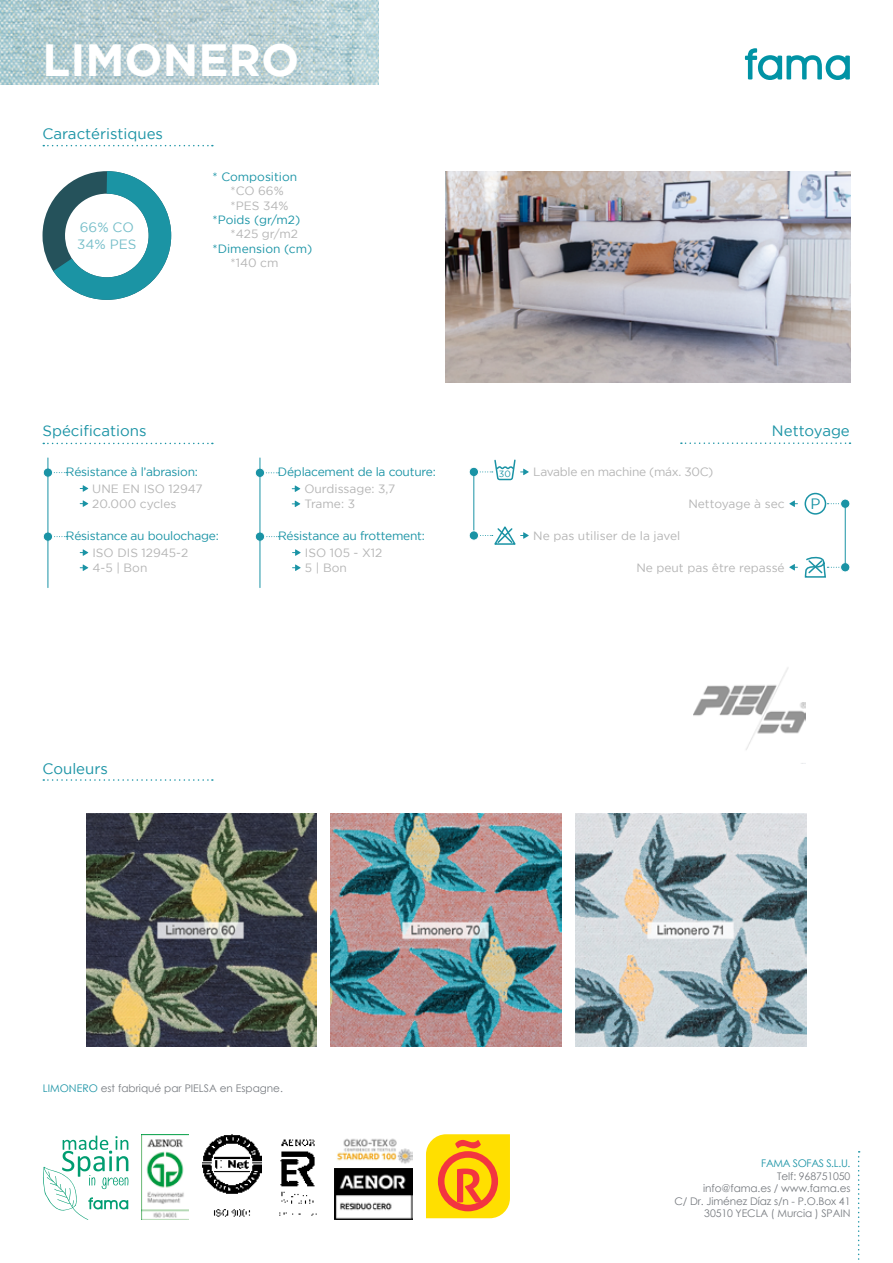
<style>
.page{position:relative;width:893px;height:1263px;background:#fff}
.page>*{position:absolute;margin:0;border:0;box-sizing:border-box;transform-origin:0 0}
.t1{font:700 45px "Gotham";color:#fff}
.t2{font:15px "Gotham";color:#1a93a5}
.t3{font:13.5px/16.2px "Gotham";color:#1a93a5}
.t4{font:12px/14.4px "Gotham";color:#b5b5b5}
.t5{font:12px "Gotham";letter-spacing:-.02em;color:#1a93a5}
.t6{font:12px "Gotham";color:#1a94a6}
.t7{font:12px "Gotham";letter-spacing:-.025em;color:#b5b5b5}
.t8{font:10.5px/12.6px "Century Gothic";letter-spacing:-.01em;color:#787c81;text-align:right}
.t9{font:10.5px "Century Gothic";letter-spacing:-.03em;color:#1a93a5}
.t10{font:9px "Gotham";color:#1a93a5}
.s1{color:#1a93a5}
</style>
<div class="page">
<svg style="left:745px;top:48px;width:105px;height:32px"></svg>
<svg style="left:43px;top:443px;width:170px;height:1px"></svg>
<svg style="left:43px;top:779px;width:170px;height:2px"></svg>
<svg style="left:681px;top:442px;width:169px;height:2px"></svg>
<svg style="left:43px;top:145px;width:170px;height:1px"></svg>
<svg style="left:53px;top:472px;width:14px;height:1px"></svg>
<div style="left:43px;top:468px;width:10px;height:9px;background:#1a93a5;border-radius:50%"></div>
<div style="left:43px;top:468px;width:10px;height:10px;border:1px solid #fff;border-radius:50%"></div>
<svg style="left:80px;top:485px;width:8px;height:7px"></svg>
<svg style="left:80px;top:500px;width:8px;height:7px"></svg>
<div style="left:43px;top:532px;width:10px;height:9px;background:#1a93a5;border-radius:50%"></div>
<div style="left:43px;top:532px;width:10px;height:10px;border:1px solid #fff;border-radius:50%"></div>
<svg style="left:80px;top:549px;width:8px;height:7px"></svg>
<svg style="left:80px;top:564px;width:8px;height:7px"></svg>
<div style="left:255px;top:532px;width:10px;height:9px;background:#1a93a5;border-radius:50%"></div>
<div style="left:255px;top:532px;width:10px;height:10px;border:1px solid #fff;border-radius:50%"></div>
<svg style="left:292px;top:549px;width:9px;height:7px"></svg>
<svg style="left:292px;top:564px;width:9px;height:7px"></svg>
<svg style="left:265px;top:472px;width:14px;height:1px"></svg>
<div style="left:255px;top:468px;width:10px;height:9px;background:#1a93a5;border-radius:50%"></div>
<div style="left:255px;top:468px;width:10px;height:10px;border:1px solid #fff;border-radius:50%"></div>
<svg style="left:292px;top:485px;width:8px;height:7px"></svg>
<svg style="left:292px;top:500px;width:8px;height:7px"></svg>
<div style="left:469px;top:467px;width:9px;height:10px;background:#1a93a5;border-radius:50%"></div>
<div style="left:469px;top:467px;width:10px;height:10px;border:1px solid #fff;border-radius:50%"></div>
<img style="left:279px;top:1139px;width:38px;height:77px">
<img style="left:203px;top:1134px;width:59px;height:83px">
<img style="left:142px;top:1134px;width:47px;height:85px">
<svg style="left:426px;top:1134px;width:84px;height:84px;background:#fbb516"></svg>
<svg style="left:43px;top:1135px;width:85px;height:85px"></svg>
<svg style="left:858px;top:1151px;width:2px;height:109px"></svg>
<img style="left:334px;top:1138px;width:79px;height:81px">
<div style="left:804px;top:493px;width:22px;height:22px;border:2px solid #1a93a5;border-radius:50%"></div>
<div style="left:841px;top:499px;width:9px;height:9px;background:#1a93a5;border-radius:50%"></div>
<div style="left:840px;top:499px;width:10px;height:10px;border:1px solid #fff;border-radius:50%"></div>
<svg style="left:789px;top:500px;width:9px;height:7px"></svg>
<svg style="left:804px;top:557px;width:41px;height:21px"></svg>
<div style="left:841px;top:563px;width:9px;height:9px;background:#1a93a5;border-radius:50%"></div>
<div style="left:840px;top:562px;width:10px;height:10px;border:1px solid #fff;border-radius:50%"></div>
<svg style="left:789px;top:564px;width:9px;height:7px"></svg>
<img style="left:0;top:0;width:378px;height:84px">
<img style="left:694px;top:667px;width:112px;height:83px">
<hr style="left:48px;top:458px;width:1px;height:130px;background:#1a93a5">
<hr style="left:260px;top:458px;width:1px;height:130px;background:#1a93a5">
<hr style="left:845px;top:507px;width:1px;height:60px;background:#1a93a5">
<hr style="left:473px;top:471px;width:1px;height:64px;background:#1a93a5">
<div style="left:469px;top:531px;width:9px;height:9px;background:#1a93a5;border-radius:50%"></div>
<div style="left:469px;top:530px;width:10px;height:10px;border:1px solid #fff;border-radius:50%"></div>
<svg style="left:476px;top:526px;width:53px;height:19px"></svg>
<svg style="left:475px;top:459px;width:54px;height:22px"></svg>
<img style="left:445px;top:171px;width:405px;height:212px">
<img style="left:86px;top:814px;width:231px;height:233px">
<img style="left:331px;top:814px;width:231px;height:233px">
<img style="left:576px;top:814px;width:231px;height:233px">
<svg style="left:42px;top:171px;width:130px;height:129px"></svg>
<h1 class="t1" style="left:43px;top:35px;width:258px">LIMONERO</h1>
<p class="t2" style="left:43px;top:125px;width:122px">Caractéristiques</p>
<p class="t3" style="left:77px;top:219px;width:61px">66% CO<br>34% PES</p>
<p class="t6" style="left:213px;top:170px;width:86px">* Composition</p>
<p class="t4" style="left:231px;top:184px;width:59px">*CO 66% *PES 34%</p>
<p class="t6" style="left:213px;top:213px;width:89px">*Poids (gr/m2)</p>
<p class="t4" style="left:231px;top:227px;width:69px">*425 gr/m2</p>
<p class="t6" style="left:213px;top:242px;width:101px">*Dimension (cm)</p>
<p class="t4" style="left:231px;top:256px;width:49px">*140 cm</p>
<p class="t2" style="left:43px;top:423px;width:105px">Spécifications</p>
<p class="t2" style="left:772px;top:423px;width:79px">Nettoyage</p>
<p class="t5" style="left:66px;top:465px;width:133px">Résistance à l’abrasion:</p>
<p class="t4" style="left:92px;top:482px;width:112px">UNE EN ISO 12947<br>20.000 cycles</p>
<p class="t5" style="left:278px;top:466px;width:159px">Déplacement de la couture:</p>
<p class="t4" style="left:304px;top:482px;width:93px">Ourdissage: 3,7<br>Trame: 3</p>
<p class="t5" style="left:66px;top:529px;width:154px">Résistance au boulochage:</p>
<p class="t5" style="left:278px;top:529px;width:148px">Résistance au frottement:</p>
<p class="t4" style="left:92px;top:546px;width:97px">ISO DIS 12945-2<br>4-5 | Bon</p>
<p class="t4" style="left:305px;top:546px;width:79px">ISO 105 - X12<br>5 | Bon</p>
<p class="t10" style="left:499px;top:469px;width:13px">30</p>
<p class="t7" style="left:533px;top:465px;width:182px">Lavable en machine (máx. 30C)</p>
<p class="t4" style="left:533px;top:528px;width:149px">Ne pas utiliser de la javel</p>
<p class="t4" style="left:688px;top:496px;width:98px">Nettoyage à sec</p>
<p class="t2" style="left:810px;top:496px;width:12px">P</p>
<p class="t4" style="left:636px;top:560px;width:150px">Ne peut pas être repassé</p>
<p class="t2" style="left:43px;top:761px;width:67px">Couleurs</p>
<p class="t8" style="left:43px;top:1081px;width:242px"><span class="s1">LIMONERO</span> est fabriqué par PIELSA en Espagne.</p>
<p class="t9" style="left:761px;top:1156px;width:91px">FAMA SOFAS S.L.U.</p>
<p class="t8" style="left:674px;top:1169px;width:178px">Telf: 968751050<br>info@fama.es / www.fama.es<br>C/ Dr. Jiménez Díaz s/n - P.O.Box 41<br>30510 YECLA ( Murcia ) SPAIN</p>
</div>
